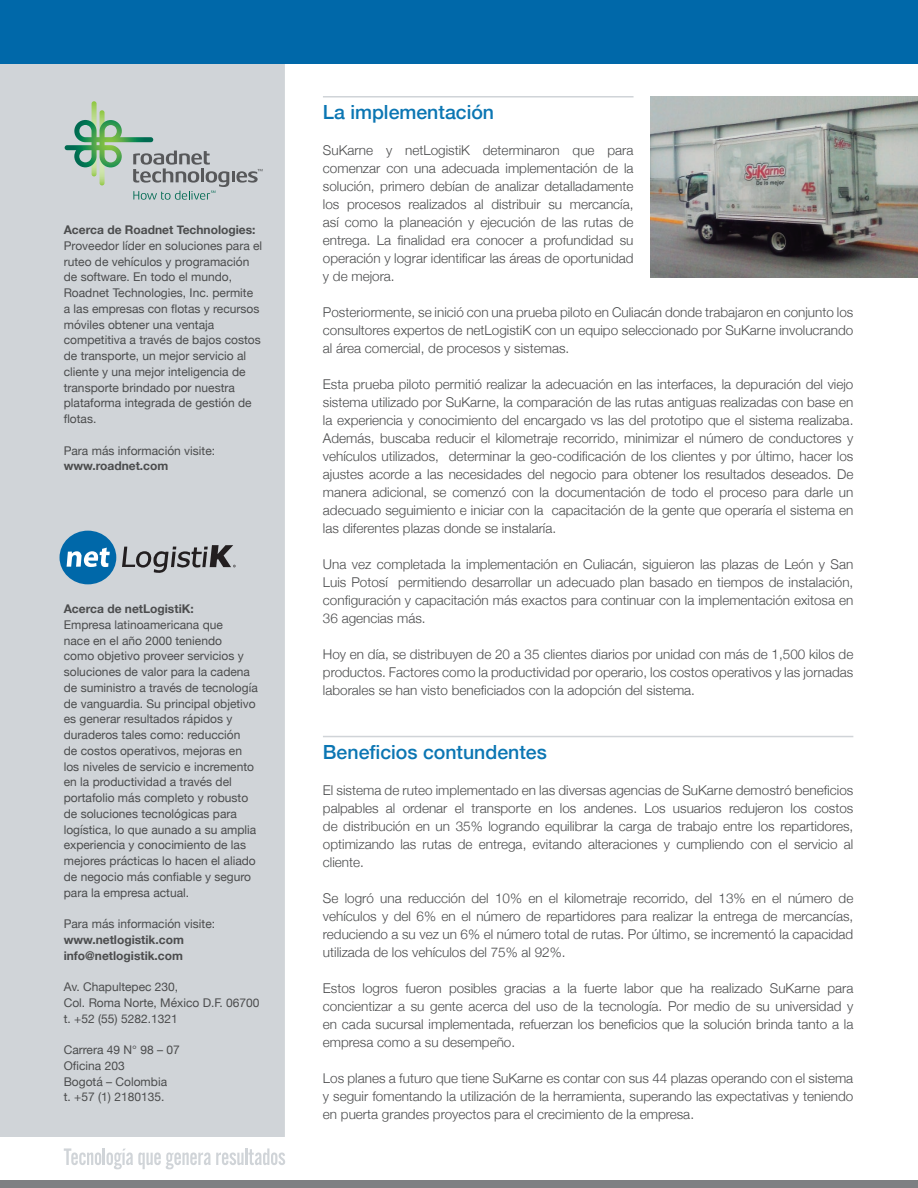
<style>
.page{position:relative;width:918px;height:1188px;background:#fff}
.page>*{position:absolute;margin:0;border:0;box-sizing:border-box;transform-origin:0 0}
.t1{font:500 19.5px "Helvetica Neue";color:#0b76b3}
.t2{font:300 13.5px/18px "Helvetica Neue";color:#4b4c4d;text-align:justify}
.t3{font:12px/15.8px "Helvetica Neue";color:#4b4c4d}
.t4{font:700 12px/15.8px "Helvetica Neue";color:#4b4c4d}
</style>
<div class="page">
<div style="left:0;top:64px;width:285px;height:1073px;background:#d0d4d8"></div>
<div style="left:0;top:1180px;width:918px;height:8px;background:#7e8083"></div>
<div style="left:0;top:0;width:918px;height:64px;background:#0068a9"></div>
<svg style="left:64px;top:1148px;width:221px;height:21px"></svg>
<hr style="left:323px;top:96px;width:311px;height:2px;background:#d0d4d8">
<hr style="left:323px;top:736px;width:530px;height:1px;background:#d0d4d8">
<svg style="left:60px;top:531px;width:56px;height:53px;background:#4c92be"></svg>
<svg style="left:122px;top:545px;width:114px;height:30px;background:#9e9fa2"></svg>
<svg style="left:92px;top:101px;width:5px;height:75px"></svg>
<svg style="left:100px;top:110px;width:5px;height:75px"></svg>
<svg style="left:65px;top:120px;width:198px;height:80px;background:#b5c3be"></svg>
<img style="left:651px;top:97px;width:267px;height:181px">
<p class="t4" style="left:64px;top:222px;width:193px">Acerca de Roadnet Technologies:</p>
<p class="t3" style="left:64px;top:238px;width:200px">Proveedor líder en soluciones para el ruteo de vehículos y programación de software. En todo el mundo,<br>Roadnet Technologies, Inc. permite a las empresas con flotas y recursos móviles obtener una ventaja competitiva a través de bajos costos de transporte, un mejor servicio al cliente y una mejor inteligencia de transporte brindado por nuestra plataforma integrada de gestión de flotas.</p>
<p class="t3" style="left:64px;top:443px;width:153px">Para más información visite:</p>
<p class="t4" style="left:64px;top:458px;width:106px">www.roadnet.com</p>
<p class="t4" style="left:64px;top:601px;width:131px">Acerca de netLogistiK:</p>
<p class="t3" style="left:64px;top:617px;width:196px">Empresa latinoamericana que<br>nace en el año 2000 teniendo<br>como objetivo proveer servicios y soluciones de valor para la cadena de suministro a través de tecnología de vanguardia. Su principal objetivo es generar resultados rápidos y duraderos tales como: reducción<br>de costos operativos, mejoras en los niveles de servicio e incremento en la productividad a través del portafolio más completo y robusto de soluciones tecnológicas para logística, lo que aunado a su amplia experiencia y conocimiento de las mejores prácticas lo hacen el aliado de negocio más confiable y seguro para la empresa actual.</p>
<p class="t3" style="left:64px;top:917px;width:153px">Para más información visite:</p>
<p class="t4" style="left:64px;top:932px;width:122px">www.netlogistik.com info@netlogistik.com</p>
<p class="t3" style="left:64px;top:980px;width:197px">Av. Chapultepec 230,<br>Col. Roma Norte, México D.F. 06700 t. +52 (55) 5282.1321</p>
<p class="t3" style="left:64px;top:1043px;width:117px">Carrera 49 N° 98 – 07<br>Oficina 203<br>Bogotá – Colombia<br>t. +57 (1) 2180135.</p>
<h1 class="t1" style="left:323px;top:96px;width:173px">La implementación</h1>
<p class="t2" style="left:323px;top:140px;width:312px">SuKarne y netLogistiK determinaron que para comenzar con una adecuada implementación de la solución, primero debían de analizar detalladamente los procesos realizados al distribuir su mercancía, así como la planeación y ejecución de las rutas de entrega. La finalidad era conocer a profundidad su operación y lograr identificar las áreas de oportunidad y de mejora.</p>
<p class="t2" style="left:323px;top:302px;width:532px">Posteriormente, se inició con una prueba piloto en Culiacán donde trabajaron en conjunto los consultores expertos de netLogistiK con un equipo seleccionado por SuKarne involucrando al área comercial, de procesos y sistemas.</p>
<p class="t2" style="left:323px;top:374px;width:532px">Esta prueba piloto permitió realizar la adecuación en las interfaces, la depuración del viejo sistema utilizado por SuKarne, la comparación de las rutas antiguas realizadas con base en la experiencia y conocimiento del encargado vs las del prototipo que el sistema realizaba.<br>Además, buscaba reducir el kilometraje recorrido, minimizar el número de conductores y vehículos utilizados, determinar la geo-codificación de los clientes y por último, hacer los ajustes acorde a las necesidades del negocio para obtener los resultados deseados. De manera adicional, se comenzó con la documentación de todo el proceso para darle un adecuado seguimiento e iniciar con la capacitación de la gente que operaría el sistema en las diferentes plazas donde se instalaría.</p>
<p class="t2" style="left:323px;top:554px;width:532px">Una vez completada la implementación en Culiacán, siguieron las plazas de León y San Luis Potosí permitiendo desarrollar un adecuado plan basado en tiempos de instalación, configuración y capacitación más exactos para continuar con la implementación exitosa en 36 agencias más.</p>
<p class="t2" style="left:323px;top:644px;width:532px">Hoy en día, se distribuyen de 20 a 35 clientes diarios por unidad con más de 1,500 kilos de productos. Factores como la productividad por operario, los costos operativos y las jornadas laborales se han visto beneficiados con la adopción del sistema.</p>
<h1 class="t1" style="left:323px;top:736px;width:225px">Beneficios contundentes</h1>
<p class="t2" style="left:323px;top:780px;width:532px">El sistema de ruteo implementado en las diversas agencias de SuKarne demostró beneficios palpables al ordenar el transporte en los andenes. Los usuarios redujeron los costos de distribución en un 35% logrando equilibrar la carga de trabajo entre los repartidores, optimizando las rutas de entrega, evitando alteraciones y cumpliendo con el servicio al cliente.</p>
<p class="t2" style="left:323px;top:888px;width:532px">Se logró una reducción del 10% en el kilometraje recorrido, del 13% en el número de vehículos y del 6% en el número de repartidores para realizar la entrega de mercancías, reduciendo a su vez un 6% el número total de rutas. Por último, se incrementó la capacidad utilizada de los vehículos del 75% al 92%.</p>
<p class="t2" style="left:323px;top:978px;width:532px">Estos logros fueron posibles gracias a la fuerte labor que ha realizado SuKarne para concientizar a su gente acerca del uso de la tecnología. Por medio de su universidad y en cada sucursal implementada, refuerzan los beneficios que la solución brinda tanto a la empresa como a su desempeño.</p>
<p class="t2" style="left:323px;top:1068px;width:532px">Los planes a futuro que tiene SuKarne es contar con sus 44 plazas operando con el sistema y seguir fomentando la utilización de la herramienta, superando las expectativas y teniendo en puerta grandes proyectos para el crecimiento de la empresa.</p>
</div>
